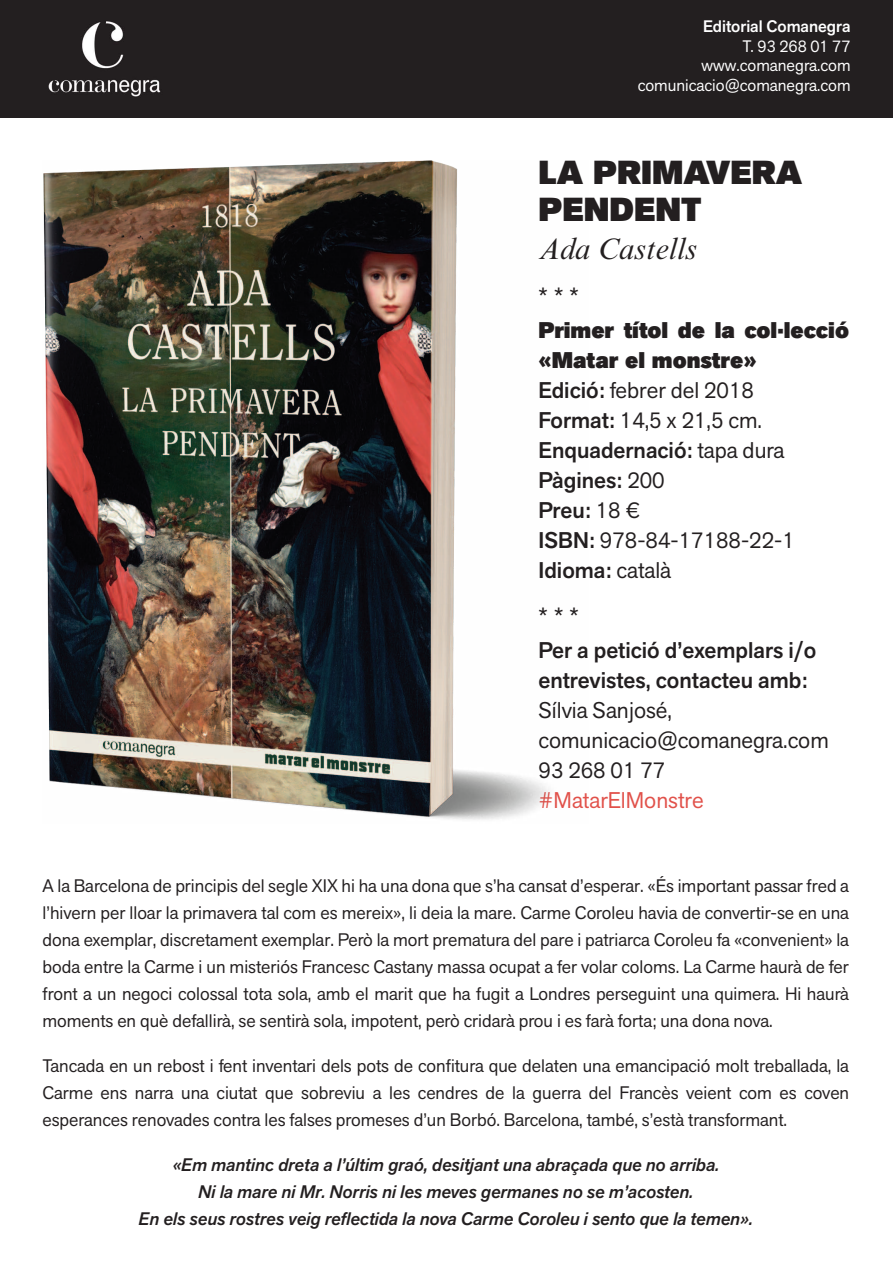
<style>
.page{position:relative;width:893px;height:1263px;background:#fff}
.page>*{position:absolute;margin:0;border:0;box-sizing:border-box;transform-origin:0 0}
.t1{font:900 33px/37.5px "Akzid Grtsk Next";color:#231f20}
.t2{font:italic 30px "Times New Roman MT Std";color:#231f20}
.t3{font:28.5px "Akzid Grtsk Next";color:#231f20}
.t4{font:22.5px/30px "Akzid Grtsk Next";color:#231f20}
.t5{font:500 22.5px/30px "Akzid Grtsk Next";color:#231f20}
.t6{font:22.5px "Akzid Grtsk Next";color:#e1514a}
.t7{font:18px/27px "Akzid Grtsk Next";color:#231f20;text-align:justify}
.t8{font:18px/27px "Akzid Grtsk Next Med It";color:#231f20;text-align:center}
.t9{font:16.5px/19.8px "Akzid Grtsk Next";color:#fff;text-align:right}
.t10{font:500 16.5px "Akzid Grtsk Next";color:#fff}
.s1{font-weight:900}
.s2{font-weight:500}
</style>
<div class="page">
<div style="left:0;top:0;width:893px;height:117px;background:#231f20"></div>
<img style="left:43px;top:161px;width:506px;height:659px">
<p class="t10" style="left:703px;top:15px;width:149px">Editorial Comanegra</p>
<p class="t9" style="left:638px;top:36px;width:214px">T. 93 268 01 77 www.comanegra.com comunicacio@comanegra.com</p>
<h1 class="t1" style="left:538px;top:154px;width:265px">LA PRIMAVERA<br>PENDENT</h1>
<h2 class="t2" style="left:538px;top:232px;width:160px">Ada Castells</h2>
<h3 class="t3" style="left:538px;top:280px;width:42px">* * *</h3>
<p class="t4" style="left:538px;top:315px;width:312px"><span class="s1">Primer títol de la col·lecció «Matar el monstre»<br></span><span class="s2">Edició:</span> febrer del 2018<br><span class="s2">Format:</span> 14,5 x 21,5 cm.<br><span class="s2">Enquadernació:</span> tapa dura<br><span class="s2">Pàgines:</span> 200<br><span class="s2">Preu:</span> 18 €<br><span class="s2">ISBN:</span> 978-84-17188-22-1<br><span class="s2">Idioma:</span> català</p>
<h3 class="t3" style="left:538px;top:600px;width:42px">* * *</h3>
<p class="t5" style="left:538px;top:635px;width:279px">Per a petició d’exemplars i/o entrevistes, contacteu amb:</p>
<p class="t4" style="left:538px;top:695px;width:292px">Sílvia Sanjosé, comunicacio@comanegra.com<br>93 268 01 77</p>
<p class="t6" style="left:538px;top:786px;width:167px">#MatarElMonstre</p>
<p class="t7" style="left:43px;top:872px;width:808px">A la Barcelona de principis del segle XIX hi ha una dona que s’ha cansat d’esperar. «És important passar fred a l’hivern per lloar la primavera tal com es mereix», li deia la mare. Carme Coroleu havia de convertir-se en una dona exemplar, discretament exemplar. Però la mort prematura del pare i patriarca Coroleu fa «convenient» la boda entre la Carme i un misteriós Francesc Castany massa ocupat a fer volar coloms. La Carme haurà de fer front a un negoci colossal tota sola, amb el marit que ha fugit a Londres perseguint una quimera. Hi haurà moments en què defallirà, se sentirà sola, impotent, però cridarà prou i es farà forta; una dona nova.</p>
<p class="t7" style="left:43px;top:1052px;width:808px">Tancada en un rebost i fent inventari dels pots de confitura que delaten una emancipació molt treballada, la Carme ens narra una ciutat que sobreviu a les cendres de la guerra del Francès veient com es coven esperances renovades contra les falses promeses d’un Borbó. Barcelona, també, s’està transformant.</p>
<p class="t8" style="left:139px;top:1151px;width:616px">«Em mantinc dreta a l’últim graó, desitjant una abraçada que no arriba.<br>Ni la mare ni Mr. Norris ni les meves germanes no se m’acosten.<br>En els seus rostres veig reflectida la nova Carme Coroleu i sento que la temen».</p>
</div>
